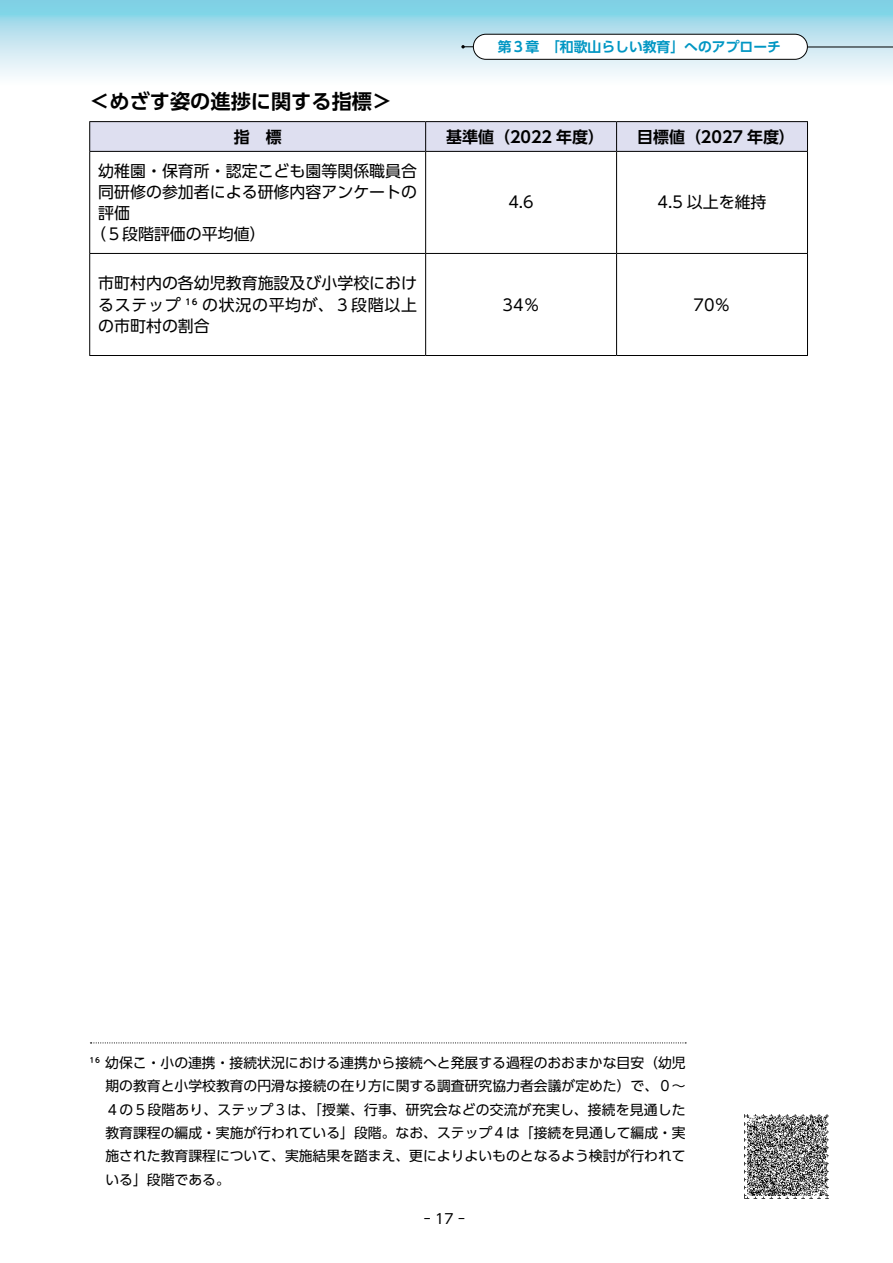
<style>
.page{position:relative;width:893px;height:1263px;background:#fff}
.page>*{position:absolute;margin:0;border:0;box-sizing:border-box;transform-origin:0 0}
.t1{font:700 20.25px "UD Shin Go Pro De";color:#000}
.t2{font:15.9px/21.3px "UD Shin Go Pro";color:#000;text-align:justify}
.t3{font:700 15.9px "UD Shin Go Pro De";color:#000}
.t4{font:13.8px/23.4px "UD Shin Go Pro";color:#000;text-align:justify}
.t5{font:700 13.8px "UD Shin Go Pro De";color:#0096c3}
</style>
<div class="page">
<svg style="left:0;top:0;width:893px;height:76px;background:#b7e2ee"></svg>
<div style="left:473px;top:34px;width:334px;height:25px;background:#fff;border-radius:13px"></div>
<div style="left:473px;top:34px;width:335px;height:26px;border:1px solid #000;border-radius:13px"></div>
<hr style="left:808px;top:47px;width:85px;height:1px;background:#000">
<svg style="left:461px;top:45px;width:12px;height:3px"></svg>
<hr style="left:89px;top:121px;width:337px;height:1px;background:#000">
<hr style="left:426px;top:121px;width:191px;height:1px;background:#000">
<hr style="left:617px;top:121px;width:191px;height:1px;background:#000">
<svg style="left:89px;top:122px;width:719px;height:29px;background:#dadbec"></svg>
<hr style="left:89px;top:151px;width:337px;height:1px;background:#000">
<hr style="left:89px;top:152px;width:1px;height:101px;background:#000">
<hr style="left:426px;top:151px;width:191px;height:1px;background:#000">
<hr style="left:425px;top:152px;width:1px;height:101px;background:#000">
<hr style="left:617px;top:151px;width:191px;height:1px;background:#000">
<hr style="left:616px;top:152px;width:1px;height:101px;background:#000">
<hr style="left:807px;top:152px;width:1px;height:101px;background:#000">
<hr style="left:89px;top:253px;width:337px;height:1px;background:#000">
<hr style="left:89px;top:254px;width:1px;height:101px;background:#000">
<hr style="left:426px;top:253px;width:191px;height:1px;background:#000">
<hr style="left:425px;top:254px;width:1px;height:101px;background:#000">
<hr style="left:617px;top:253px;width:191px;height:1px;background:#000">
<hr style="left:616px;top:254px;width:1px;height:101px;background:#000">
<hr style="left:807px;top:254px;width:1px;height:101px;background:#000">
<hr style="left:89px;top:355px;width:337px;height:1px;background:#000">
<hr style="left:426px;top:355px;width:191px;height:1px;background:#000">
<hr style="left:617px;top:355px;width:191px;height:1px;background:#000">
<svg style="left:90px;top:1042px;width:596px;height:1px"></svg>
<img style="left:744px;top:1114px;width:85px;height:85px">
<p class="t5" style="left:498px;top:36px;width:285px">第３章　「和歌山らしい教育」へのアプローチ</p>
<h1 class="t1" style="left:89px;top:85px;width:304px">＜めざす姿の進捗に関する指標＞</h1>
<p class="t3" style="left:234px;top:124px;width:49px">指　標</p>
<p class="t3" style="left:446px;top:124px;width:159px">基準値（2022 年度）</p>
<p class="t3" style="left:637px;top:124px;width:159px">目標値（2027 年度）</p>
<p class="t2" style="left:98px;top:159px;width:320px">幼稚園・保育所・認定こども園等関係職員合</p>
<p class="t2" style="left:98px;top:181px;width:320px">同研修の参加者による研修内容アンケートの</p>
<p class="t2" style="left:98px;top:202px;width:33px">評価</p>
<p class="t2" style="left:90px;top:223px;width:177px">（５段階評価の平均値）</p>
<p class="t2" style="left:508px;top:191px;width:27px">4.6</p>
<p class="t2" style="left:657px;top:191px;width:111px">4.5 以上を維持</p>
<p class="t2" style="left:98px;top:272px;width:320px">市町村内の各幼児教育施設及び小学校におけるステップ ¹⁶ の状況の平均が、３段階以上の市町村の割合</p>
<p class="t2" style="left:503px;top:293px;width:38px">34％</p>
<p class="t2" style="left:693px;top:293px;width:38px">70％</p>
<p class="t4" style="left:105px;top:1050px;width:582px;text-indent:-16px">¹⁶ 幼保こ・小の連携・接続状況における連携から接続へと発展する過程のおおまかな目安（幼児期の教育と小学校教育の円滑な接続の在り方に関する調査研究協力者会議が定めた）で、０～４の５段階あり、ステップ３は、「授業、行事、研究会などの交流が充実し、接続を見通した教育課程の編成・実施が行われている」段階。なお、ステップ４は「接続を見通して編成・実施された教育課程について、実施結果を踏まえ、更によりよいものとなるよう検討が行われている」段階である。</p>
<p class="t4" style="left:424px;top:1207px;width:43px">-17-</p>
</div>
